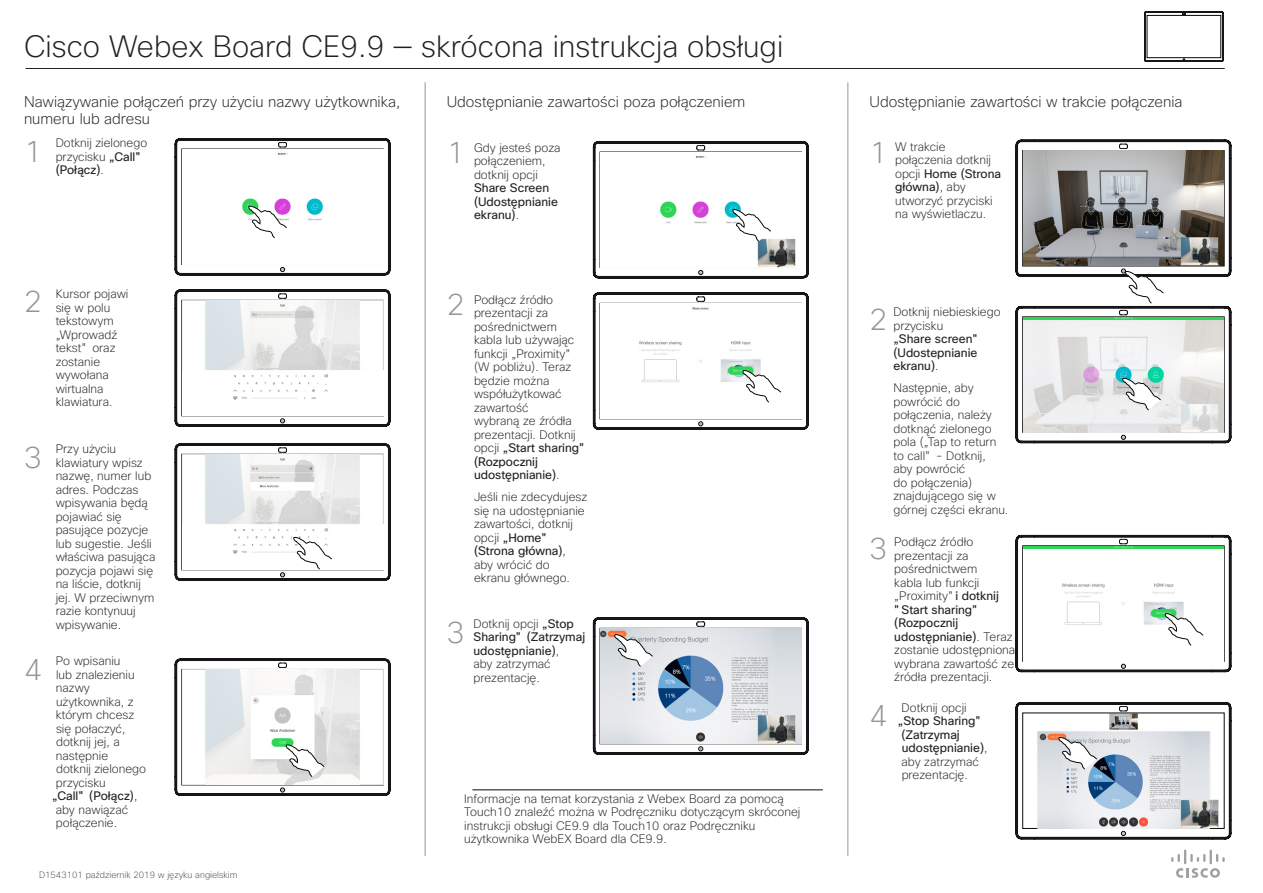
<style>
.page{position:relative;width:1263px;height:893px;background:#fff}
.page>*{position:absolute;margin:0;border:0;box-sizing:border-box;transform-origin:0 0}
.Subhead1{font:200 30px "Cisco Sans";color:#231f20}
.t1{font:200 30px "Cisco Sans";color:#939598}
.Subhead1-2{font:200 15px "Cisco Sans";color:#231f20}
.CartoonAnnotation{font:200 12px/13.5px "Cisco Sans";color:#231f20}
.CartoonAnnotation-2{font:12px/13.5px "Cisco Sans";color:#231f20}
.t2{font:200 9px "Cisco Sans";color:#4b4c4d}
.s1{font-weight:400}
.s2{font-weight:200}
</style>
<div class="page">
<svg style="left:1016px;top:140px;width:215px;height:303px"></svg>
<svg style="left:1016px;top:535px;width:215px;height:137px"></svg>
<svg style="left:1016px;top:702px;width:215px;height:137px"></svg>
<svg style="left:593px;top:618px;width:215px;height:136px"></svg>
<svg style="left:593px;top:293px;width:215px;height:136px"></svg>
<svg style="left:593px;top:141px;width:215px;height:137px"></svg>
<svg style="left:175px;top:290px;width:215px;height:136px"></svg>
<img style="left:182px;top:301px;width:201px;height:115px">
<svg style="left:175px;top:138px;width:215px;height:137px"></svg>
<svg style="left:175px;top:444px;width:215px;height:136px"></svg>
<svg style="left:175px;top:659px;width:215px;height:137px"></svg>
<hr style="left:425px;top:82px;width:1px;height:774px;background:#939598">
<hr style="left:847px;top:82px;width:1px;height:774px;background:#939598">
<svg style="left:1171px;top:849px;width:54px;height:29px"></svg>
<hr style="left:26px;top:68px;width:1199px;height:1px;background:#231f20">
<hr style="left:472px;top:790px;width:351px;height:1px;background:#080a09">
<svg style="left:1144px;top:12px;width:79px;height:50px"></svg>
<h1 class="Subhead1" style="left:24px;top:27px;width:761px">Cisco Webex Board CE9.9 — skrócona instrukcja obsługi</h1>
<h1 class="Subhead1-2" style="left:24px;top:92px;width:378px">Nawiązywanie połączeń przy użyciu nazwy użytkownika,</h1>
<h1 class="Subhead1-2" style="left:447px;top:92px;width:300px">Udostępnianie zawartości poza połączeniem</h1>
<h1 class="Subhead1-2" style="left:869px;top:92px;width:315px">Udostępnianie zawartości w trakcie połączenia</h1>
<h1 class="Subhead1-2" style="left:24px;top:109px;width:128px">numeru lub adresu</h1>
<p class="t1" style="left:24px;top:132px;width:19px">1</p>
<p class="CartoonAnnotation" style="left:56px;top:136px;width:93px">Dotknij zielonego przycisku <span class="s1">„Call" (Połącz)</span>.</p>
<p class="CartoonAnnotation" style="left:474px;top:141px;width:88px">Gdy jesteś poza połączeniem, dotknij opcji<br><span class="s1">Share Screen (Udostępnianie ekranu)</span>.</p>
<p class="CartoonAnnotation" style="left:895px;top:139px;width:108px">W trakcie połączenia dotknij opcji <span class="s1">Home (Strona główna)</span>, aby utworzyć przyciski na wyświetlaczu.</p>
<p class="t1" style="left:447px;top:134px;width:19px">1</p>
<p class="t1" style="left:869px;top:134px;width:19px">1</p>
<p class="t1" style="left:24px;top:283px;width:19px">2</p>
<p class="CartoonAnnotation" style="left:56px;top:287px;width:74px">Kursor pojawi się w polu tekstowym „Wprowadź tekst" oraz zostanie wywołana wirtualna klawiatura.</p>
<p class="t1" style="left:24px;top:438px;width:19px">3</p>
<p class="t1" style="left:24px;top:650px;width:19px">4</p>
<p class="CartoonAnnotation" style="left:56px;top:442px;width:101px">Przy użyciu klawiatury wpisz nazwę, numer lub adres. Podczas wpisywania będą pojawiać się pasujące pozycje lub sugestie. Jeśli właściwa pasująca pozycja pojawi się na liście, dotknij jej. W przeciwnym razie kontynuuj wpisywanie.</p>
<p class="CartoonAnnotation" style="left:56px;top:654px;width:66px">Po wpisaniu</p>
<p class="CartoonAnnotation" style="left:56px;top:668px;width:80px">lub znalezieniu</p>
<p class="CartoonAnnotation" style="left:56px;top:681px;width:35px">nazwy</p>
<p class="CartoonAnnotation" style="left:56px;top:695px;width:79px">użytkownika, z</p>
<p class="CartoonAnnotation" style="left:56px;top:708px;width:80px">którym chcesz</p>
<p class="CartoonAnnotation" style="left:56px;top:722px;width:71px">się połaczyć,</p>
<p class="CartoonAnnotation" style="left:56px;top:735px;width:65px">dotknij jej, a</p>
<p class="CartoonAnnotation" style="left:56px;top:749px;width:54px">następnie</p>
<p class="CartoonAnnotation" style="left:56px;top:762px;width:92px">dotknij zielonego</p>
<p class="CartoonAnnotation" style="left:56px;top:776px;width:51px">przycisku</p>
<p class="CartoonAnnotation-2" style="left:52px;top:789px;width:87px">„Call" (Połącz)<span class="s2">,</span></p>
<p class="CartoonAnnotation" style="left:56px;top:803px;width:74px">aby nawiązać</p>
<p class="CartoonAnnotation" style="left:56px;top:816px;width:63px">połączenie.</p>
<p class="t1" style="left:447px;top:286px;width:19px">2</p>
<p class="t1" style="left:447px;top:613px;width:19px">3</p>
<p class="CartoonAnnotation" style="left:474px;top:293px;width:114px">Podłącz źródło prezentacji za pośrednictwem kabla lub używając funkcji „Proximity" (W pobliżu). Teraz będzie można współużytkować zawartość<br>wybraną ze źródła prezentacji. Dotknij opcji <span class="s1">„Start sharing" (Rozpocznij udostępnianie)</span>.</p>
<p class="CartoonAnnotation" style="left:474px;top:490px;width:115px">Jeśli nie zdecydujesz się na udostępnianie zawartości, dotknij opcji <span class="s1">„Home" (Strona główna)</span>, aby wrócić do ekranu głównego.</p>
<p class="CartoonAnnotation" style="left:473px;top:617px;width:113px">Dotknij opcji <span class="s1">„Stop<br>Sharing" (Zatrzymaj udostępnianie)</span>,<br>aby zatrzymać prezentację.</p>
<p class="CartoonAnnotation" style="left:464px;top:791px;width:338px">Informacje na temat korzystania z Webex Board za pomocą Touch10 znaleźć można w Podręczniku dotyczącym skróconej instrukcji obsługi CE9.9 dla Touch10 oraz Podręczniku użytkownika WebEX Board dla CE9.9.</p>
<p class="t1" style="left:869px;top:301px;width:19px">2</p>
<p class="CartoonAnnotation-2" style="left:893px;top:305px;width:109px"><span class="s2">Dotknij niebieskiego przycisku<br></span>„Share screen" (Udostepnianie ekranu)<span class="s2">.</span></p>
<p class="CartoonAnnotation" style="left:893px;top:381px;width:116px">Następnie, aby powrócić do połączenia, należy dotknąć zielonego pola („Tap to return to call" - Dotknij,<br>aby powrócić<br>do połączenia) znajdującego się w górnej części ekranu.</p>
<p class="t1" style="left:869px;top:529px;width:19px">3</p>
<p class="CartoonAnnotation" style="left:894px;top:535px;width:122px">Podłącz źródło prezentacji za pośrednictwem<br>kabla lub funkcji „Proximity"<span class="s1">i dotknij "Start sharing" (Rozpocznij udostępnianie)</span>. Teraz zostanie udostępniona wybrana zawartość ze źródła prezentacji.</p>
<p class="t1" style="left:869px;top:697px;width:19px">4</p>
<p class="CartoonAnnotation" style="left:902px;top:701px;width:67px">Dotknij opcji</p>
<p class="CartoonAnnotation-2" style="left:898px;top:714px;width:86px">„Stop Sharing"</p>
<p class="CartoonAnnotation-2" style="left:901px;top:728px;width:60px">(Zatrzymaj</p>
<p class="CartoonAnnotation-2" style="left:902px;top:741px;width:87px">udostępnianie)<span class="s2">,</span></p>
<p class="CartoonAnnotation" style="left:902px;top:755px;width:79px">aby zatrzymać</p>
<p class="CartoonAnnotation" style="left:902px;top:768px;width:68px">prezentację.</p>
<p class="t2" style="left:39px;top:869px;width:200px">D1543101 październik 2019 w języku angielskim</p>
</div>
